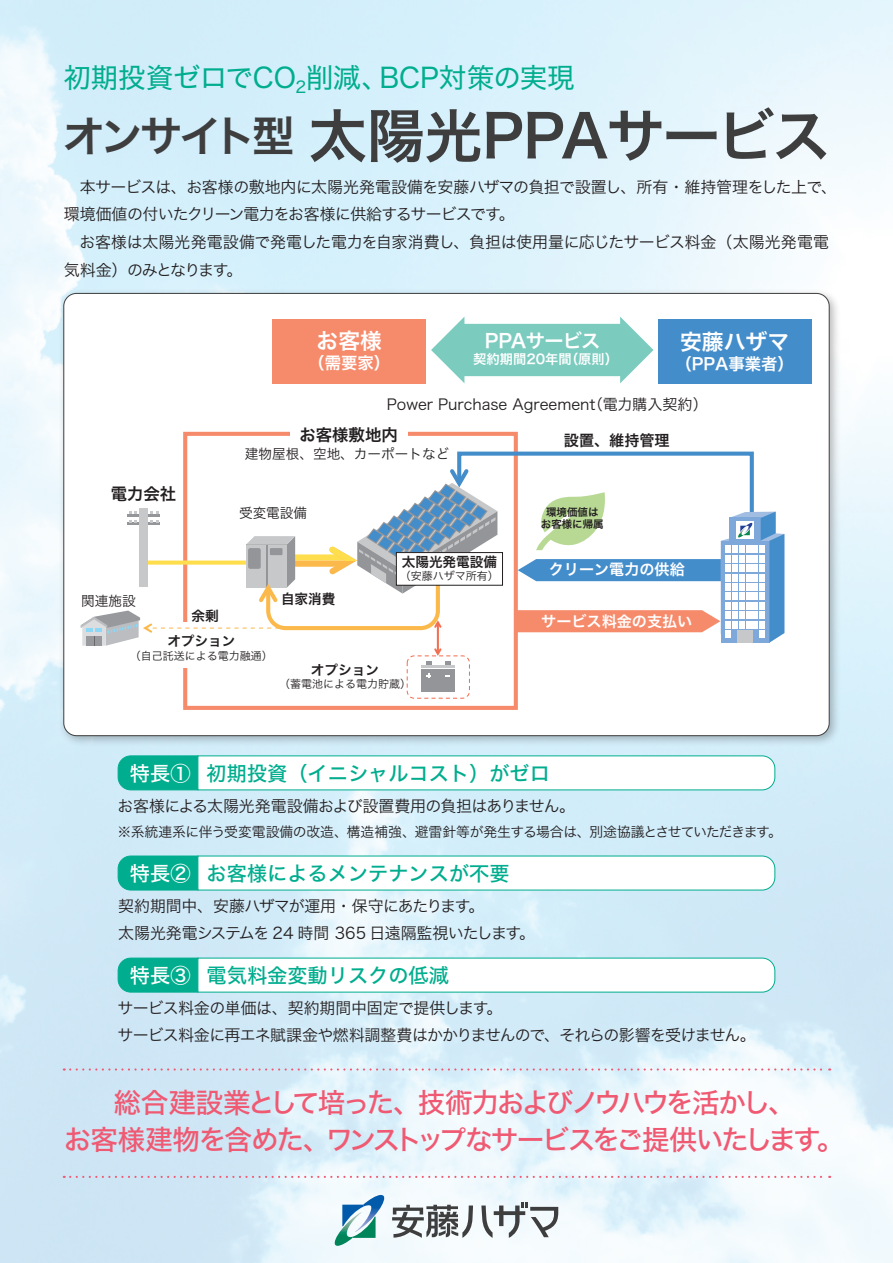
<style>
.page{position:relative;width:893px;height:1263px;background:#fff}
.page>*{position:absolute;margin:0;border:0;box-sizing:border-box;transform-origin:0 0}
.t1{font:58.5px "Hira Kaku Std W6";letter-spacing:-.035em;color:#3e3e3f}
.t2{font:27.6px/37.2px "Hira Kaku Std W5";letter-spacing:-.08em;color:#f05972;text-align:center}
.t3{font:27.6px "Hira Kaku Std W4";letter-spacing:-.01em;color:#00ad8e}
.t4{font:21.9px "Hira Kaku Pro W6";color:#fff}
.t5{font:20.25px "Hira Kaku Std W5";color:#00ad8e}
.t6{font:19.2px "Hira Kaku Pro W6";letter-spacing:-.035em;color:#fff}
.t7{font:16.35px "Hira Kaku Pro W6";color:#fff}
.t8{font:16.35px "Hira Kaku Pro W6";color:#231f20}
.t9{font:15.9px/27.6px "Hira Kaku Std W3";letter-spacing:-.035em;color:#231f20}
.t10{font:15.15px "Hira Kaku Pro W3";letter-spacing:-.005em;color:#231f20}
.t11{font:15.15px "Hira Kaku Pro W6";color:#fff}
.t12{font:15.15px "Hira Kaku Pro W6";color:#231f20}
.t13{font:13.8px "Hira Kaku Std W3";letter-spacing:-.025em;color:#231f20}
.t14{font:13.65px "Hira Kaku Pro W3";color:#231f20}
.t15{font:13.65px/25.8px "Hira Kaku Pro W6";color:#231f20;text-align:center}
.t16{font:13.35px "Hira Kaku Pro W6";color:#fff}
.t17{font:10.95px "Hira Kaku Pro W3";color:#231f20}
.t18{font:10.5px/12.6px "Hira Kaku Pro W6";color:#231f20;text-align:center}
.s1{font-size:42.45px}
.s2{color:#fff}
</style>
<div class="page">
<img style="left:0;top:0;width:893px;height:1263px">
<div style="left:58px;top:288px;width:783px;height:459px;background:#231f20;opacity:.3"></div>
<div style="left:64px;top:293px;width:765px;height:443px;background:#fff;border-radius:13px"></div>
<svg style="left:481px;top:1202px;width:77px;height:36px"></svg>
<svg style="left:332px;top:1195px;width:141px;height:51px"></svg>
<svg style="left:118px;top:755px;width:657px;height:35px"></svg>
<svg style="left:118px;top:855px;width:657px;height:35px"></svg>
<svg style="left:118px;top:958px;width:657px;height:34px"></svg>
<svg style="left:64px;top:1068px;width:766px;height:2px;background:#dfcfdc"></svg>
<svg style="left:64px;top:1176px;width:766px;height:2px"></svg>
<div style="left:183px;top:432px;width:335px;height:278px;border:4px solid #f68b6c"></div>
<svg style="left:431px;top:317px;width:222px;height:66px"></svg>
<div style="left:658px;top:320px;width:153px;height:64px;background:#448dcb"></div>
<div style="left:273px;top:319px;width:153px;height:64px;background:#f68b6c"></div>
<div style="left:291px;top:421px;width:117px;height:29px;background:#fff"></div>
<div style="left:407px;top:655px;width:63px;height:44px;border:1px dashed #f36f51;border-radius:7px"></div>
<div style="left:422px;top:670px;width:33px;height:22px;background:#939598"></div>
<svg style="left:426px;top:673px;width:5px;height:5px"></svg>
<hr style="left:422px;top:665px;width:33px;height:2px;background:#c7c8ca">
<div style="left:178px;top:623px;width:14px;height:45px;background:#fff"></div>
<svg style="left:81px;top:449px;width:703px;height:216px"></svg>
<h2 class="t3" style="left:64px;top:57px;width:512px">初期投資ゼロでCO<sub>2</sub>削減、BCP対策の実現</h2>
<h1 class="t1" style="left:63px;top:91px;width:769px"><span class="s1">オンサイト型</span> 太陽光PPAサービス</h1>
<p class="t9" style="left:64px;top:173px;width:775px">　本サービスは、お客様の敷地内に太陽光発電設備を安藤ハザマの負担で設置し、所有・維持管理をした上で、環境価値の付いたクリーン電力をお客様に供給するサービスです。<br>　お客様は太陽光発電設備で発電した電力を自家消費し、負担は使用量に応じたサービス料金（太陽光発電電気料金）のみとなります。</p>
<h3 class="t4" style="left:317px;top:321px;width:67px">お客様</h3>
<p class="t7" style="left:308px;top:348px;width:84px">（需要家）</p>
<h3 class="t4" style="left:680px;top:322px;width:111px">安藤ハザマ</h3>
<p class="t7" style="left:675px;top:349px;width:120px">（PPA事業者）</p>
<p class="t10" style="left:387px;top:390px;width:322px">Power Purchase Agreement（電力購入契約）</p>
<p class="t6" style="left:485px;top:324px;width:117px">PPAサービス</p>
<p class="t16" style="left:473px;top:347px;width:146px">契約期間20年間（原則）</p>
<p class="t8" style="left:111px;top:479px;width:67px">電力会社</p>
<p class="t8" style="left:299px;top:420px;width:100px">お客様敷地内</p>
<p class="t12" style="left:564px;top:426px;width:107px">設置、維持管理</p>
<p class="t14" style="left:245px;top:442px;width:206px">建物屋根、空地、カーポートなど</p>
<p class="t14" style="left:239px;top:501px;width:70px">受変電設備</p>
<p class="t15" style="left:402px;top:548px;width:97px">太陽光発電設備</p>
<p class="t17" style="left:400px;top:566px;width:100px">（安藤ハザマ所有）</p>
<p class="t18" style="left:541px;top:505px;width:64px">環境価値はお客様に帰属</p>
<p class="t11" style="left:549px;top:556px;width:137px">クリーン電力の供給</p>
<p class="t14" style="left:81px;top:589px;width:56px">関連施設</p>
<p class="t15" style="left:281px;top:585px;width:56px">自家消費</p>
<p class="t15" style="left:167px;top:602px;width:70px">余剰<br>オプション</p>
<p class="t17" style="left:130px;top:646px;width:144px">（自己託送による電力融通）</p>
<p class="t15" style="left:311px;top:656px;width:70px">オプション</p>
<p class="t17" style="left:279px;top:674px;width:133px">（蓄電池による電力貯蔵）</p>
<p class="t11" style="left:541px;top:607px;width:153px">サービス料金の支払い</p>
<p class="t5" style="left:130px;top:757px;width:422px"><span class="s2">特長①</span> 初期投資（イニシャルコスト）がゼロ</p>
<p class="t9" style="left:118px;top:792px;width:459px">お客様による太陽光発電設備および設置費用の負担はありません。</p>
<p class="t13" style="left:118px;top:821px;width:666px">※系統連系に伴う受変電設備の改造、構造補強、避雷針等が発生する場合は、別途協議とさせていただきます。</p>
<p class="t5" style="left:130px;top:858px;width:381px"><span class="s2">特長②</span> お客様によるメンテナンスが不要</p>
<p class="t9" style="left:118px;top:893px;width:418px;line-height:26.5px">契約期間中、安藤ハザマが運用・保守にあたります。<br>太陽光発電システムを 24 時間 365 日遠隔監視いたします。</p>
<p class="t5" style="left:130px;top:960px;width:321px"><span class="s2">特長③</span> 電気料金変動リスクの低減</p>
<p class="t9" style="left:118px;top:995px;width:640px;line-height:26.5px">サービス料金の単価は、契約期間中固定で提供します。<br>サービス料金に再エネ賦課金や燃料調整費はかかりませんので、それらの影響を受けません。</p>
<h2 class="t2" style="left:64px;top:1084px;width:782px">総合建設業として培った、技術力およびノウハウを活かし、<br>お客様建物を含めた、ワンストップなサービスをご提供いたします。</h2>
</div>
